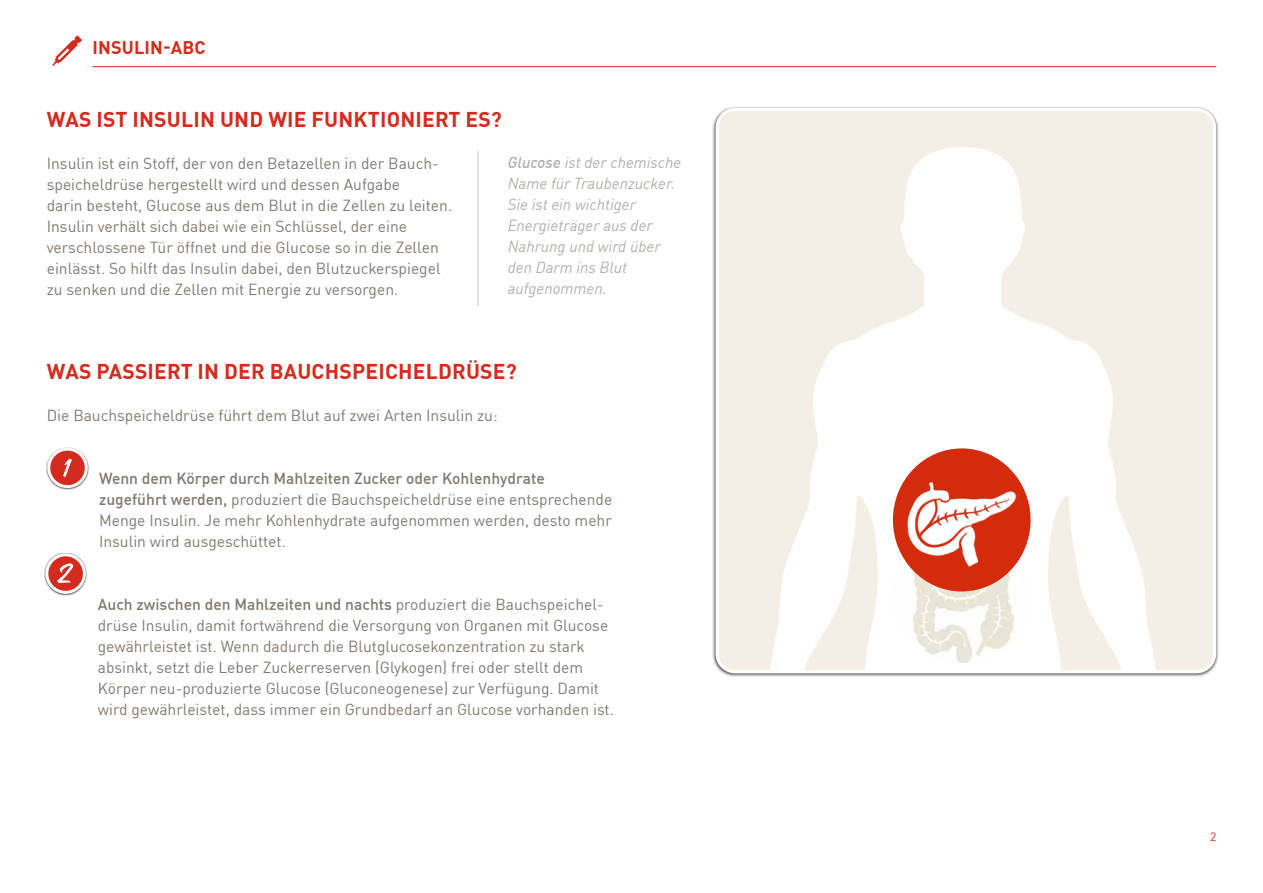
<style>
.page{position:relative;width:1263px;height:893px;background:#fff}
.page>*{position:absolute;margin:0;border:0;box-sizing:border-box;transform-origin:0 0}
.t1{font:700 21px "DIN Pro";letter-spacing:.01em;color:#d52b1e}
.t2{font:700 18px "DIN Pro";letter-spacing:.01em;color:#d52b1e}
.t3{font:15.75px/21px "DIN Pro";color:#82786f}
.t4{font:italic 15.75px/21px "DIN Pro";color:#82786f}
.t5{font:12px "DIN Pro";color:#d52b1e}
.s1{font-weight:500}
</style>
<div class="page">
<div style="left:712px;top:106px;width:507px;height:571px;background:#000;opacity:.7"></div>
<div style="left:717px;top:110px;width:497px;height:562px;background:#f3efe6;border-radius:18px"></div>
<svg style="left:770px;top:147px;width:386px;height:522px;fill:#fcfcfa"></svg>
<div style="left:715px;top:108px;width:501px;height:565px;border:3px solid #fff;border-radius:18px"></div>
<hr style="left:92px;top:66px;width:1124px;height:1px;background:#d52b1e">
<svg style="left:52px;top:35px;width:30px;height:31px"></svg>
<div style="left:46px;top:447px;width:43px;height:43px;background:#000;opacity:.7"></div>
<div style="left:49px;top:449px;width:37px;height:38px;background:#d52b1e;border-radius:50%"></div>
<svg style="left:63px;top:459px;width:9px;height:18px"></svg>
<div style="left:47px;top:448px;width:41px;height:40px;border:3px solid #fff;border-radius:50%"></div>
<img style="left:892px;top:536px;width:137px;height:127px">
<img style="left:893px;top:448px;width:137px;height:143px">
<hr style="left:478px;top:151px;width:1px;height:155px;background:#a19a93">
<div style="left:44px;top:553px;width:43px;height:42px;background:#000;opacity:.7"></div>
<svg style="left:47px;top:555px;width:37px;height:37px"></svg>
<svg style="left:57px;top:563px;width:16px;height:20px"></svg>
<div style="left:45px;top:553px;width:41px;height:41px;border:3px solid #fff;border-radius:50%"></div>
<p class="t2" style="left:92px;top:33px;width:115px">INSULIN-ABC</p>
<h1 class="t1" style="left:47px;top:103px;width:456px">WAS IST INSULIN UND WIE FUNKTIONIERT ES?</h1>
<p class="t3" style="left:47px;top:152px;width:407px">Insulin ist ein Stoff, der von den Betazellen in der Bauch&shy;speicheldrüse hergestellt wird und dessen Aufgabe<br>darin besteht, Glucose aus dem Blut in die Zellen zu leiten.<br>Insulin verhält sich dabei wie ein Schlüssel, der eine verschlossene Tür öffnet und die Glucose so in die Zellen einlässt. So hilft das Insulin dabei, den Blutzuckerspiegel zu senken und die Zellen mit Energie zu versorgen.</p>
<p class="t4" style="left:508px;top:151px;width:175px"><span class="s1">Glucose</span> ist der chemische<br>Name für Traubenzucker.<br>Sie ist ein wichtiger<br>Energieträger aus der<br>Nahrung und wird über den Darm ins Blut aufgenommen.</p>
<h1 class="t1" style="left:47px;top:355px;width:471px">WAS PASSIERT IN DER BAUCHSPEICHELDRÜSE?</h1>
<p class="t3" style="left:47px;top:404px;width:452px">Die Bauchspeicheldrüse führt dem Blut auf zwei Arten Insulin zu:</p>
<p class="t3" style="left:99px;top:467px;width:515px"><span class="s1">Wenn dem Körper durch Mahlzeiten Zucker oder Kohlenhydrate zugeführt werden,</span> produziert die Bauchspeicheldrüse eine entsprechende Menge Insulin. Je mehr Kohlenhydrate aufgenommen werden, desto mehr Insulin wird ausgeschüttet.</p>
<p class="t3" style="left:98px;top:593px;width:518px"><span class="s1">Auch zwischen den Mahlzeiten und nachts</span> produziert die Bauchspeichel&shy;drüse Insulin, damit fortwährend die Versorgung von Organen mit Glucose gewährleistet ist. Wenn dadurch die Blutglucosekonzentration zu stark absinkt, setzt die Leber Zuckerreserven (Glykogen) frei oder stellt dem Körper neu-produzierte Glucose (Gluconeogenese) zur Verfügung. Damit wird gewährleistet, dass immer ein Grundbedarf an Glucose vorhanden ist.</p>
<p class="t5" style="left:1210px;top:828px;width:8px">2</p>
</div>
